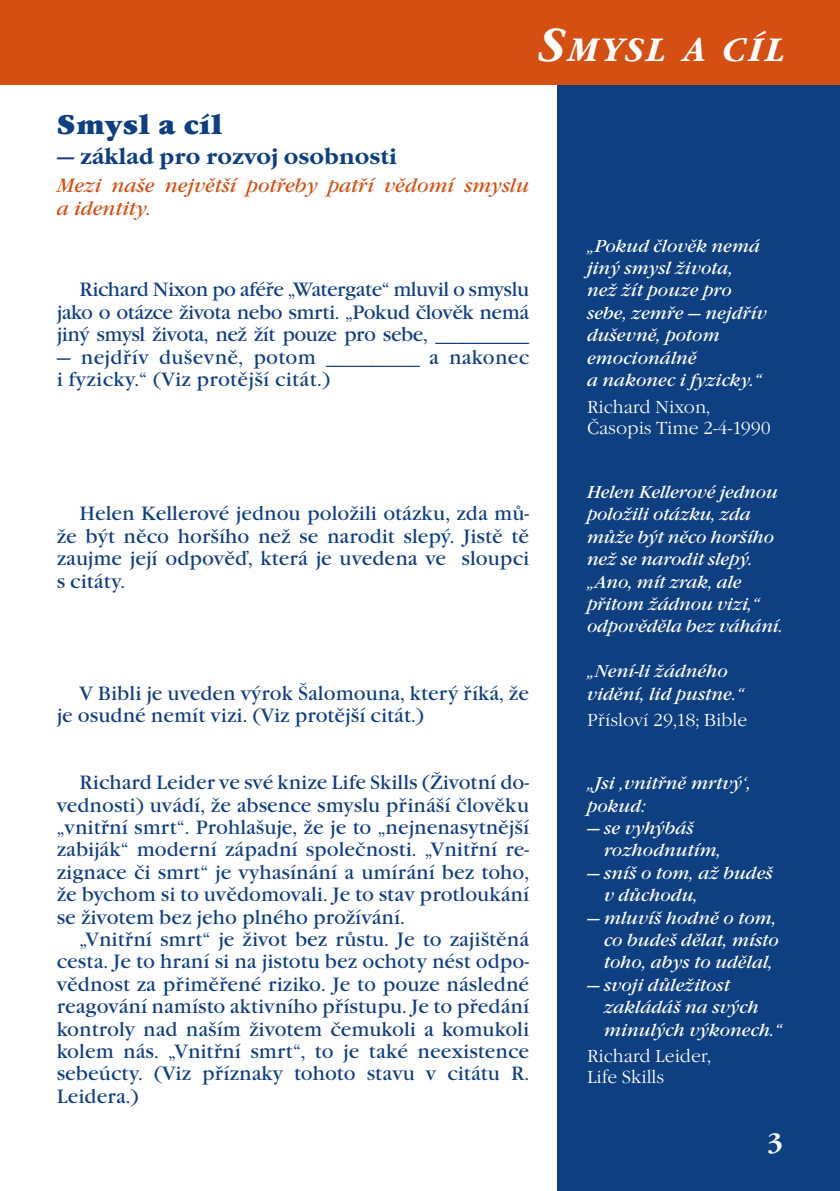
<style>
.page{position:relative;width:840px;height:1191px;background:#fff}
.page>*{position:absolute;margin:0;border:0;box-sizing:border-box;transform-origin:0 0}
.t1{font:italic 700 33.6px "Garamond Itc TOT";letter-spacing:.07em;color:#fff}
.N1{font:28px "Garamond Itc TOT Ultr";letter-spacing:.03em;color:#0e3f81}
.t2{font:700 26px "Garamond Itc TOT";color:#fff}
.N2{font:700 22px "Garamond Itc TOT";color:#0e3f81}
.Z1{font:20px/22.4px "Garamond Itc TOT";color:#0e3f81;text-align:justify}
.Z4{font:italic 20px/23px "Garamond Itc TOT";color:#d54f12}
.Z3{font:italic 18px/22.4px "Garamond Itc TOT";color:#fff}
.Z3b{font:18px/21px "Garamond Itc TOT Ligh";color:#fff}
.s1{font-size:48px}
</style>
<div class="page">
<div style="left:557px;top:78px;width:282px;height:1113px;background:#0e3f81"></div>
<div style="left:0;top:0;width:839px;height:85px;background:#d54f12"></div>
<h1 class="t1" style="left:538px;top:30px;width:248px"><span class="s1">S</span>MYSL A CÍL</h1>
<p class="N1" style="left:57px;top:108px;width:167px">Smysl a cíl</p>
<p class="N2" style="left:57px;top:143px;width:341px">— základ pro rozvoj osobnosti</p>
<p class="Z4" style="left:57px;top:174px;width:473px">Mezi naše největší potřeby patří vědomí smyslu a identity.</p>
<p class="Z1" style="left:57px;top:279px;width:473px;text-indent:23px">Richard Nixon po aféře „Watergate“ mluvil o smyslu jako o otázce života nebo smrti. „Pokud člověk nemá jiný smysl života, než žít pouze pro sebe, __________</p>
<p class="Z1" style="left:57px;top:346px;width:473px">— nejdřív duševně, potom __________ a nakonec i fyzicky.“ (Viz protější citát.)</p>
<p class="Z1" style="left:57px;top:503px;width:473px;text-indent:23px">Helen Kellerové jednou položili otázku, zda mů&shy;že být něco horšího než se narodit slepý. Jistě tě zaujme její odpověď, která je uvedena ve sloupci s citáty.</p>
<p class="Z1" style="left:57px;top:682px;width:473px;text-indent:23px">V Bibli je uveden výrok Šalomouna, který říká, že je osudné nemít vizi. (Viz protější citát.)</p>
<p class="Z1" style="left:57px;top:771px;width:473px;text-indent:23px">Richard Leider ve své knize Life Skills (Životní do&shy;vednosti) uvádí, že absence smyslu přináší člověku „vnitřní smrt“. Prohlašuje, že je to „nejnenasytnější zabiják“ moderní západní společnosti. „Vnitřní re&shy;zignace či smrt“ je vyhasínání a umírání bez toho, že bychom si to uvědomovali. Je to stav protloukání se životem bez jeho plného prožívání.</p>
<p class="Z1" style="left:57px;top:928px;width:473px;text-indent:23px">„Vnitřní smrt“ je život bez růstu. Je to zajištěná cesta. Je to hraní si na jistotu bez ochoty nést odpo&shy;vědnost za přiměřené riziko. Je to pouze následné reagování namísto aktivního přístupu. Je to předání kontroly nad naším životem čemukoli a komukoli kolem nás. „Vnitřní smrt“, to je také neexistence sebeúcty. (Viz příznaky tohoto stavu v citátu R.<br>Leidera.)</p>
<p class="Z3" style="left:586px;top:234px;width:181px">„Pokud člověk nemá jiný smysl života, než žít pouze pro sebe, zemře — nejdřív duševně, potom emocionálně<br>a nakonec i fyzicky.“</p>
<p class="Z3b" style="left:586px;top:396px;width:185px">Richard Nixon,<br>Časopis Time 2-4-1990</p>
<p class="Z3" style="left:586px;top:481px;width:197px">Helen Kellerové jednou položili otázku, zda může být něco horšího než se narodit slepý. „Ano, mít zrak, ale přitom žádnou vizi,“ odpověděla bez váhání.</p>
<p class="Z3" style="left:586px;top:660px;width:159px">„Není-li žádného vidění, lid pustne.“</p>
<p class="Z3b" style="left:586px;top:710px;width:162px">Přísloví 29,18; Bible</p>
<p class="Z3" style="left:586px;top:772px;width:165px">„Jsi ‚vnitřně mrtvý‘, pokud:</p>
<p class="Z3" style="left:603px;top:817px;width:119px;text-indent:-17px">— se vyhýbáš rozhodnutím,</p>
<p class="Z3" style="left:603px;top:861px;width:170px;text-indent:-17px">— sníš o tom, až budeš v důchodu,</p>
<p class="Z3" style="left:603px;top:906px;width:176px;text-indent:-17px">— mluvíš hodně o tom, co budeš dělat, místo toho, abys to udělal,</p>
<p class="Z3" style="left:603px;top:973px;width:179px;text-indent:-17px">— svoji důležitost zakládáš na svých minulých výkonech.“</p>
<p class="Z3b" style="left:586px;top:1046px;width:125px">Richard Leider,<br>Life Skills</p>
<h3 class="t2" style="left:767px;top:1127px;width:17px">3</h3>
</div>
